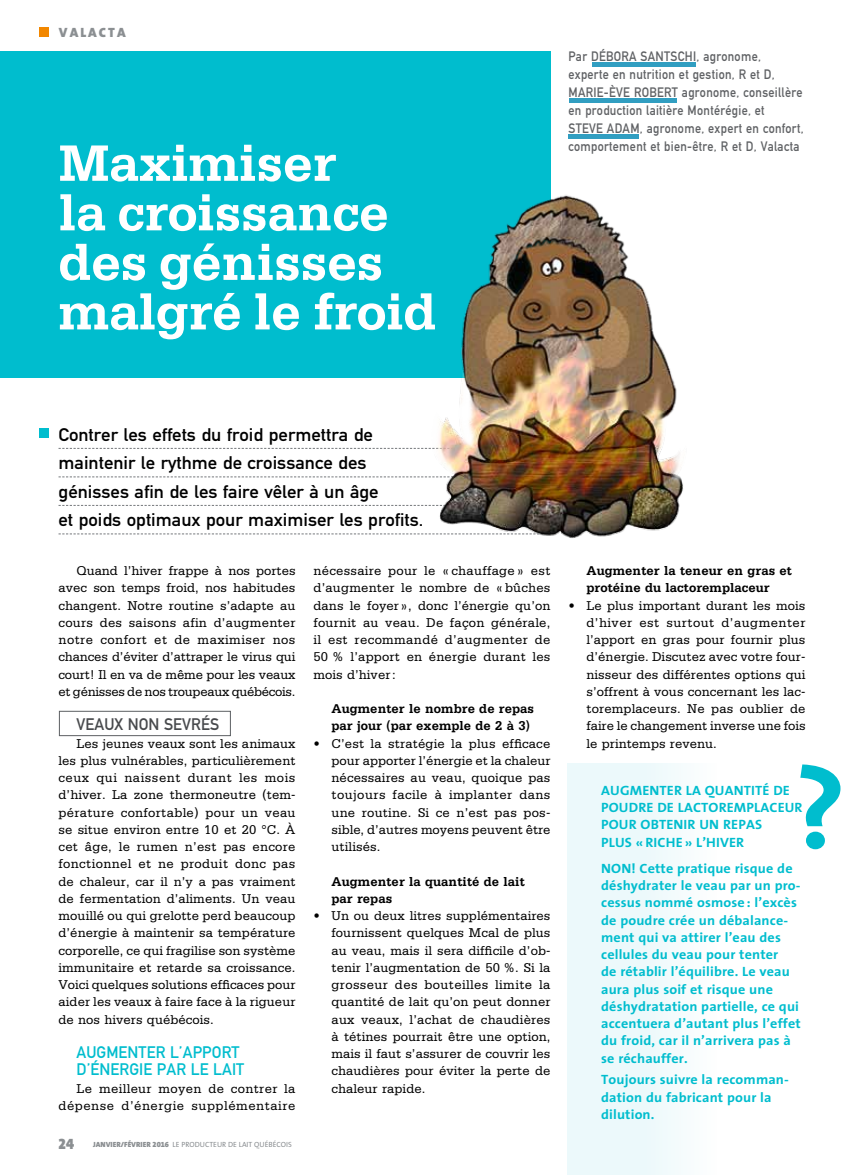
<style>
.page{position:relative;width:864px;height:1175px;background:#fff}
.page>*{position:absolute;margin:0;border:0;box-sizing:border-box;transform-origin:0 0}
.t1{font:700 115.8px "The Sans";color:#00bdce;scale:1.05 1}
.t2{font:700 54px/49.5px "Serifa";letter-spacing:-.01em;color:#fff}
.t3{font:18px/28.5px "DIN Mittelschrift";color:#000;scale:1.05 1}
.t4{font:16.5px/17.2px "DIN Mittelschrift";letter-spacing:.005em;color:#00bdce}
.t5{font:16.5px "DIN Mittelschrift";letter-spacing:.005em;color:#484a4d}
.t6{font:15px "The Mix Black Caps";color:#8b8f92}
.t7{font:13.5px/17.2px "Serifa";letter-spacing:.005em;color:#000;text-align:justify}
.t8{font:700 13.5px/17.2px "The Sans";letter-spacing:.01em;color:#00bdce;scale:1.05 1}
.t9{font:13.5px/18px "DIN Mittelschrift";letter-spacing:.025em;color:#5f6164;scale:.9 1}
.t10{font:700 13.5px/17.2px "Serifa";letter-spacing:.005em;color:#000}
.t11{font:13.5px/17.2px "Serifa";letter-spacing:.04em;color:#000;text-align:right}
.t12{font:900 13.5px "The Sans";letter-spacing:.15em;color:#8b8f92}
.t13{font:7.5px "The Sans";color:#8b8f92}
.s1{font-weight:900}
.s2{font-family:"The Sans Black Expert"}
</style>
<div class="page">
<div style="left:567px;top:763px;width:149px;height:411px;background:#ecf9fb"></div>
<div style="left:59px;top:711px;width:172px;height:25px;border:1px solid #5c5f62"></div>
<svg style="left:59px;top:448px;width:355px;height:1px"></svg>
<svg style="left:59px;top:476px;width:355px;height:1px"></svg>
<svg style="left:59px;top:505px;width:355px;height:1px"></svg>
<svg style="left:59px;top:533px;width:355px;height:1px"></svg>
<div style="left:0;top:51px;width:550px;height:327px;background:#00bdce"></div>
<div style="left:39px;top:428px;width:9px;height:9px;background:#00bdce"></div>
<hr style="left:592px;top:62px;width:104px;height:4px;background:#319ec1">
<hr style="left:569px;top:98px;width:107px;height:4px;background:#319ec1">
<div style="left:568px;top:134px;width:71px;height:5px;background:#319ec1"></div>
<div style="left:39px;top:28px;width:9px;height:9px;background:#f28700"></div>
<img style="left:414px;top:135px;width:269px;height:403px">
<p class="t12" style="left:59px;top:21px;width:68px">VALACTA</p>
<h2 class="t2" style="left:59px;top:137px;width:379px">Maximiser<br>la croissance des génisses malgré le froid</h2>
<p class="t9" style="left:568px;top:47px;width:263px">Par DÉBORA SANTSCHI, agronome, experte en nutrition et gestion, R et D, MARIE-ÈVE ROBERT agronome, conseillère en production laitière Montérégie, et<br>STEVE ADAM, agronome, expert en confort, comportement et bien-être, R et D, Valacta</p>
<h3 class="t3" style="left:59px;top:420px;width:349px">Contrer les effets du froid permettra de maintenir le rythme de croissance des génisses afin de les faire vêler à un âge<br>et poids optimaux pour maximiser les profits.</h3>
<p class="t7" style="left:59px;top:562px;width:239px;text-indent:18px">Quand l’hiver frappe à nos portes avec son temps froid, nos habitudes changent. Notre routine s’adapte au cours des saisons afin d’augmenter notre confort et de maximiser nos chances d’éviter d’attraper le virus qui court! Il en va de même pour les veaux et génisses de nos troupeaux québécois.</p>
<p class="t5" style="left:77px;top:715px;width:144px">VEAUX NON SEVRÉS</p>
<p class="t7" style="left:59px;top:734px;width:239px;text-indent:18px">Les jeunes veaux sont les animaux les plus vulnérables, particulièrement ceux qui naissent durant les mois d’hiver. La zone thermoneutre (tem&shy;pérature confortable) pour un veau se situe environ entre 10 et 20 °C. À cet âge, le rumen n’est pas encore fonctionnel et ne produit donc pas de chaleur, car il n’y a pas vraiment de fermentation d’aliments. Un veau mouillé ou qui grelotte perd beaucoup d’énergie à maintenir sa température corporelle, ce qui fragilise son système immunitaire et retarde sa croissance.<br>Voici quelques solutions efficaces pour aider les veaux à faire face à la rigueur de nos hivers québécois.</p>
<p class="t4" style="left:77px;top:1043px;width:169px">AUGMENTER L’APPORT<br>D’ÉNERGIE PAR LE LAIT</p>
<p class="t11" style="left:59px;top:1079px;width:239px">Le meilleur moyen de contrer la dépense d’énergie supplémentaire</p>
<p class="t6" style="left:59px;top:1131px;width:17px">24</p>
<p class="t13" style="left:93px;top:1138px;width:200px"><span class="s1">JANVIER/FÉVRIER</span> <span class="s2">2016</span> LE PRODUCTEUR DE LAIT QUÉBÉCOIS</p>
<p class="t7" style="left:313px;top:562px;width:239px">nécessaire pour le « chauffage » est d’augmenter le nombre de «bûches dans le foyer», donc l’énergie qu’on fournit au veau. De façon générale, il est recommandé d’augmenter de 50 % l’apport en énergie durant les mois d’hiver:</p>
<p class="t10" style="left:331px;top:700px;width:204px">Augmenter le nombre de repas par jour (par exemple de 2 à 3)</p>
<p class="t7" style="left:331px;top:734px;width:221px;text-indent:-18px">• C’est la stratégie la plus efficace pour apporter l’énergie et la chaleur nécessaires au veau, quoique pas toujours facile à implanter dans une routine. Si ce n’est pas pos&shy;sible, d’autres moyens peuvent être utilisés.</p>
<p class="t10" style="left:332px;top:872px;width:195px">Augmenter la quantité de lait par repas</p>
<p class="t7" style="left:332px;top:907px;width:221px;text-indent:-18px">• Un ou deux litres supplémentaires fournissent quelques Mcal de plus au veau, mais il sera difficile d’ob&shy;tenir l’augmentation de 50 %. Si la grosseur des bouteilles limite la quantité de lait qu’on peut donner aux veaux, l’achat de chaudières à tétines pourrait être une option, mais il faut s’assurer de couvrir les chaudières pour éviter la perte de chaleur rapide.</p>
<p class="t10" style="left:586px;top:562px;width:207px">Augmenter la teneur en gras et protéine du lactoremplaceur</p>
<p class="t7" style="left:586px;top:596px;width:221px;text-indent:-18px">• Le plus important durant les mois d’hiver est surtout d’augmenter l’apport en gras pour fournir plus d’énergie. Discutez avec votre four&shy;nisseur des différentes options qui s’offrent à vous concernant les lac&shy;toremplaceurs. Ne pas oublier de faire le changement inverse une fois le printemps revenu.</p>
<p class="t8" style="left:601px;top:781px;width:193px">AUGMENTER LA QUANTITÉ DE<br>POUDRE DE LACTOREMPLACEUR<br>POUR OBTENIR UN REPAS<br>PLUS « RICHE » L’HIVER</p>
<p class="t8" style="left:601px;top:859px;width:192px">NON! Cette pratique risque de déshydrater le veau par un pro&shy;cessus nommé osmose : l’excès de poudre crée un débalance&shy;ment qui va attirer l’eau des cellules du veau pour tenter<br>de rétablir l’équilibre. Le veau aura plus soif et risque une déshydratation partielle, ce qui accentuera d’autant plus l’effet du froid, car il n’arrivera pas à se réchauffer.</p>
<p class="t8" style="left:601px;top:1070px;width:180px">Toujours suivre la recomman&shy;dation du fabricant pour la dilution.</p>
<h1 class="t1" style="left:794px;top:712px;width:51px">?</h1>
</div>
